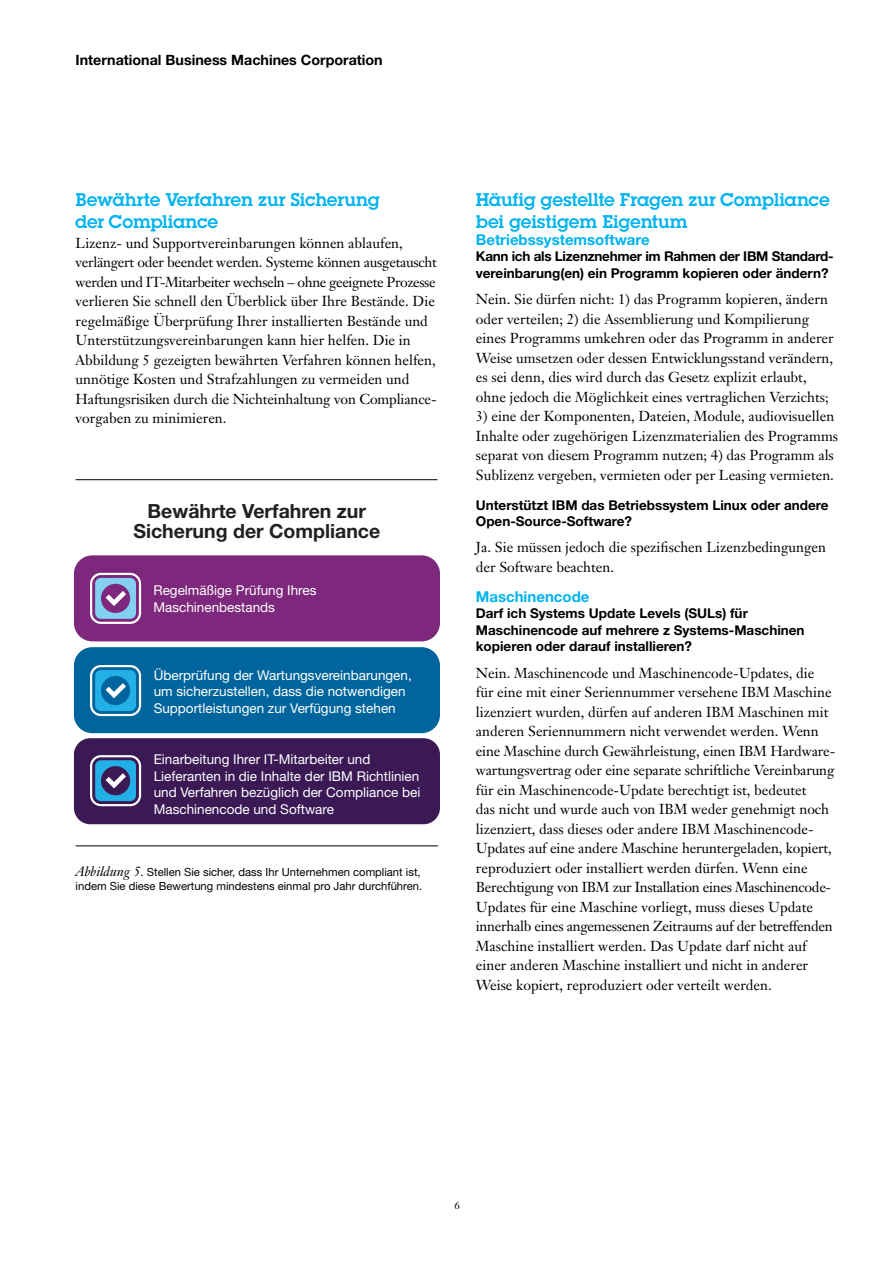
<style>
.page{position:relative;width:893px;height:1263px;background:#fff}
.page>*{position:absolute;margin:0;border:0;box-sizing:border-box;transform-origin:0 0}
.t1{font:700 19.5px/19.5px "Helvetica Neue";color:#221f20;text-align:center}
.t2{font:18px/22.5px "Lubalin Demifor IBM";color:#00b3ef}
.t3{font:700 15px "Helvetica Neue";color:#00b3ef}
.t4{font:14.25px/19.5px "Janson Text LT Pro";color:#000}
.t5{font:700 14.25px "Helvetica Neue";color:#000}
.t6{font:13.5px/16.5px "Helvetica Neue";color:#fff}
.t7{font:700 13.5px/16.5px "Helvetica Neue";color:#000}
.t8{font:700 13.5px/16.5px "Helvetica Neue";letter-spacing:-.02em;color:#000}
.t9{font:700 13.5px/16.5px "Helvetica Neue LT Std";color:#000}
.t10{font:11.25px/13.5px "Helvetica Neue";color:#000}
.t11{font:10.5px "Janson Text LT Pro";color:#000}
.s1{font-family:"Janson Text LT Pro";font-style:italic;font-size:13.5px}
</style>
<div class="page">
<div style="left:74px;top:555px;width:366px;height:86px;background:#7e287d;border-radius:18px"></div>
<svg style="left:90px;top:573px;width:51px;height:51px"></svg>
<div style="left:74px;top:647px;width:366px;height:86px;background:#01659d;border-radius:18px"></div>
<div style="left:74px;top:738px;width:366px;height:86px;background:#3a1955;border-radius:16px"></div>
<svg style="left:90px;top:665px;width:51px;height:51px"></svg>
<svg style="left:90px;top:755px;width:51px;height:51px"></svg>
<hr style="left:76px;top:479px;width:361px;height:1px;background:#000">
<hr style="left:76px;top:845px;width:362px;height:1px;background:#000">
<p class="t5" style="left:76px;top:51px;width:309px">International Business Machines Corporation</p>
<p class="t2" style="left:76px;top:188px;width:306px">Bewährte Verfahren zur Sicherung der Compliance</p>
<p class="t4" style="left:76px;top:233px;width:363px">Lizenz- und Supportvereinbarungen können ablaufen, verlängert oder beendet werden. Systeme können ausgetauscht werden und IT-Mitarbeiter wechseln – ohne geeignete Prozesse verlieren Sie schnell den Überblick über Ihre Bestände. Die regelmäßige Überprüfung Ihrer installierten Bestände und Unterstützungsvereinbarungen kann hier helfen. Die in Abbildung 5 gezeigten bewährten Verfahren können helfen, unnötige Kosten und Strafzahlungen zu vermeiden und Haftungsrisiken durch die Nichteinhaltung von Compliance&shy;vorgaben zu minimieren.</p>
<h1 class="t1" style="left:133px;top:501px;width:248px">Bewährte Verfahren zur<br>Sicherung der Compliance</h1>
<p class="t6" style="left:153px;top:582px;width:165px">Regelmäßige Prüfung Ihres<br>Maschinenbestands</p>
<p class="t6" style="left:154px;top:666px;width:260px">Überprüfung der Wartungsvereinbarungen, um sicherzustellen, dass die notwendigen<br>Supportleistungen zur Verfügung stehen</p>
<p class="t6" style="left:154px;top:751px;width:268px">Einarbeitung Ihrer IT-Mitarbeiter und Lieferanten in die Inhalte der IBM Richtlinien und Verfahren bezüglich der Compliance bei Maschinencode und Software</p>
<p class="t10" style="left:76px;top:865px;width:348px"><span class="s1">Abbildung 5</span>. Stellen Sie sicher, dass Ihr Unternehmen compliant ist, indem Sie diese Bewertung mindestens einmal pro Jahr durchführen.</p>
<p class="t2" style="left:476px;top:188px;width:355px">Häufig gestellte Fragen zur Compliance bei geistigem Eigentum</p>
<p class="t3" style="left:476px;top:230px;width:175px">Betriebssystemsoftware</p>
<p class="t8" style="left:476px;top:248px;width:359px">Kann ich als Lizenznehmer im Rahmen der IBM Standard&shy;vereinbarung(en) ein Programm kopieren oder ändern?</p>
<p class="t4" style="left:476px;top:289px;width:359px">Nein. Sie dürfen nicht: 1) das Programm kopieren, ändern oder verteilen; 2) die Assemblierung und Kompilierung eines Programms umkehren oder das Programm in anderer Weise umsetzen oder dessen Entwicklungsstand verändern, es sei denn, dies wird durch das Gesetz explizit erlaubt, ohne jedoch die Möglichkeit eines vertraglichen Verzichts;</p>
<p class="t4" style="left:476px;top:406px;width:364px">3) eine der Komponenten, Dateien, Module, audiovisuellen Inhalte oder zugehörigen Lizenzmaterialien des Programms separat von diesem Programm nutzen; 4) das Programm als Sublizenz vergeben, vermieten oder per Leasing vermieten.</p>
<p class="t9" style="left:476px;top:496px;width:354px">Unterstützt IBM das Betriebssystem Linux oder andere<br>Open-Source-Software?</p>
<p class="t4" style="left:476px;top:538px;width:352px">Ja. Sie müssen jedoch die spezifischen Lizenzbedingungen der Software beachten.</p>
<p class="t3" style="left:476px;top:587px;width:115px">Maschinencode</p>
<p class="t7" style="left:476px;top:605px;width:330px">Darf ich Systems Update Levels (SULs) für<br>Maschinencode auf mehrere z Systems-Maschinen kopieren oder darauf installieren?</p>
<p class="t4" style="left:476px;top:663px;width:361px">Nein. Maschinencode und Maschinencode-Updates, die für eine mit einer Seriennummer versehene IBM Maschine lizenziert wurden, dürfen auf anderen IBM Maschinen mit anderen Seriennummern nicht verwendet werden. Wenn eine Maschine durch Gewährleistung, einen IBM Hardware&shy;wartungsvertrag oder eine separate schriftliche Vereinbarung für ein Maschinencode-Update berechtigt ist, bedeutet<br>das nicht und wurde auch von IBM weder genehmigt noch lizenziert, dass dieses oder andere IBM Maschinencode-Updates auf eine andere Maschine heruntergeladen, kopiert, reproduziert oder installiert werden dürfen. Wenn eine Berechtigung von IBM zur Installation eines Maschinencode-Updates für eine Maschine vorliegt, muss dieses Update innerhalb eines angemessenen Zeitraums auf der betreffenden Maschine installiert werden. Das Update darf nicht auf einer anderen Maschine installiert und nicht in anderer Weise kopiert, reproduziert oder verteilt werden.</p>
<p class="t11" style="left:455px;top:1198px;width:7px">6</p>
</div>
